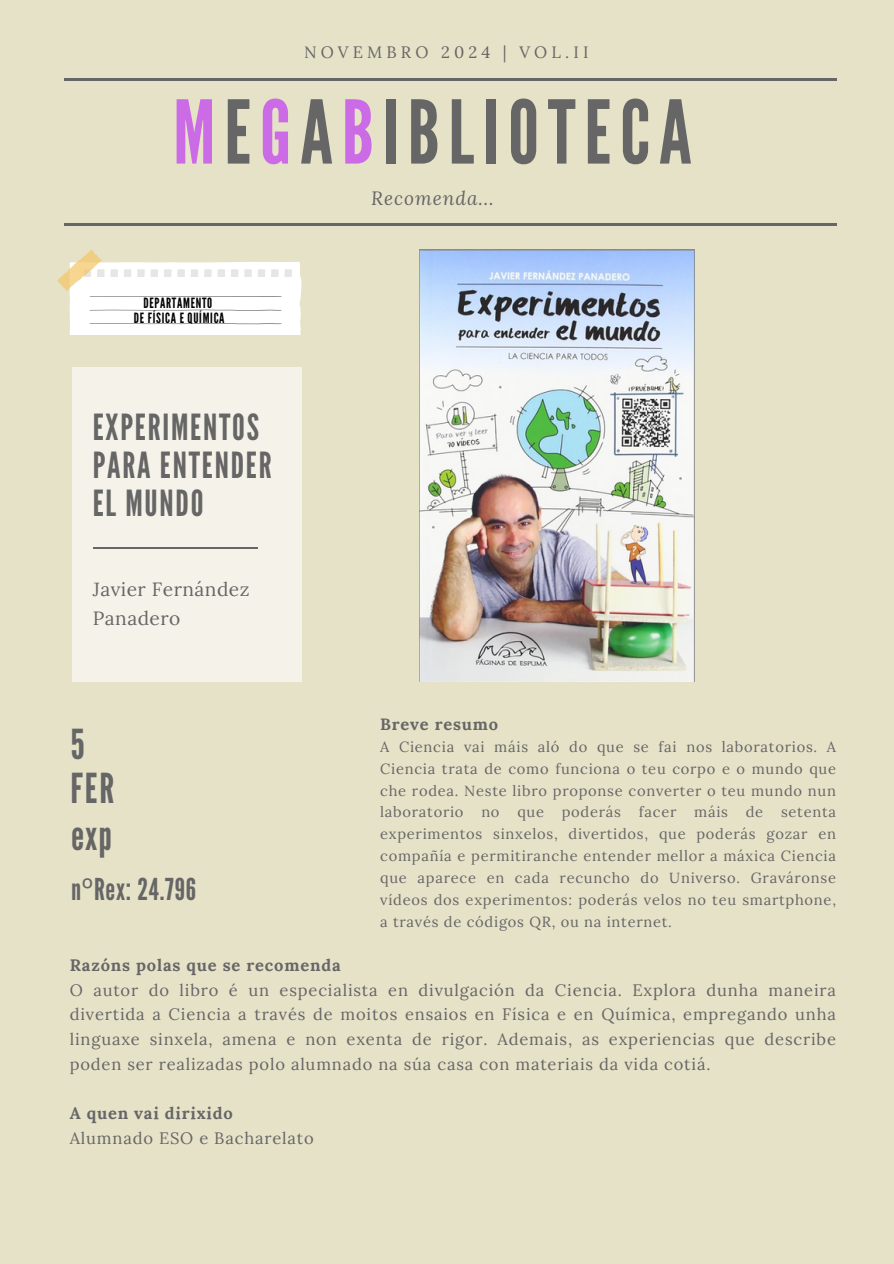
<style>
.page{position:relative;width:894px;height:1264px;background:#fff}
.page>*{position:absolute;margin:0;border:0;box-sizing:border-box;transform-origin:0 0}
.t1{font:87.6px "League Gothic";letter-spacing:.1em;color:#666}
.t2{font:41.25px/44.7px "League Gothic";color:#666}
.t3{font:40.65px "League Gothic";color:#666}
.t4{font:36px/38.2px "League Gothic";letter-spacing:.05em;color:#666}
.t5{font:30.15px "League Gothic";letter-spacing:.025em;color:#666}
.t6{font:19.2px/29.2px "Lora";letter-spacing:.025em;color:#666}
.t7{font:italic 19.05px "Lora";letter-spacing:.05em;color:#666}
.t8{font:16.5px/24.8px "Lora";letter-spacing:.05em;color:#666;text-align:justify}
.t9{font:700 16.5px "Lora";letter-spacing:.05em;color:#666}
.t10{font:16.5px "Lora";letter-spacing:.25em;color:#666}
.t11{font:14.7px/21.9px "Lora";letter-spacing:.05em;color:#666;text-align:justify}
.t12{font:14.1px/15px "League Gothic";letter-spacing:.05em;color:#000;text-align:center}
.s1{color:#cb6ce6}
.s2{font-family:"Noto Sans"}
</style>
<div class="page">
<div style="left:0;top:0;width:893px;height:1263px;background:#e6e2c8"></div>
<div style="left:72px;top:367px;width:229px;height:314px;background:#f5f3e9"></div>
<hr style="left:93px;top:547px;width:164px;height:1px;background:#666">
<hr style="left:65px;top:78px;width:771px;height:2px;background:#666">
<hr style="left:65px;top:224px;width:771px;height:2px;background:#666">
<svg style="left:57px;top:249px;width:244px;height:85px"></svg>
<img style="left:419px;top:249px;width:275px;height:432px">
<p class="t10" style="left:304px;top:42px;width:286px">NOVEMBRO 2024 | VOL.II</p>
<h6 class="t1" style="left:173px;top:82px;width:520px"><span class="s1">M</span>E<span class="s1">G</span>A<span class="s1">B</span>IBLIOTECA</h6>
<p class="t7" style="left:371px;top:185px;width:124px">Recomenda...</p>
<h5 class="t12" style="left:134px;top:295px;width:92px">DEPARTAMENTO<br>DE FÍSICA E QUÍMICA</h5>
<p class="t4" style="left:93px;top:409px;width:180px">EXPERIMENTOS<br>PARA ENTENDER<br>EL MUNDO</p>
<h1 class="t6" style="left:93px;top:574px;width:158px">Javier Fernández<br>Panadero</h1>
<h2 class="t2" style="left:70px;top:722px;width:46px">5<br>FER</h2>
<h4 class="t3" style="left:71px;top:812px;width:42px">exp</h4>
<h4 class="t5" style="left:71px;top:871px;width:126px">n<span class="s2">º</span>Rex: 24.796</h4>
<h6 class="t9" style="left:380px;top:713px;width:119px">Breve resumo</h6>
<p class="t11" style="left:380px;top:735px;width:457px">A Ciencia vai máis aló do que se fai nos laboratorios. A Ciencia trata de como funciona o teu corpo e o mundo que che rodea. Neste libro proponse converter o teu mundo nun laboratorio no que poderás facer máis de setenta experimentos sinxelos, divertidos, que poderás gozar en compañía e permitiranche entender mellor a máxica Ciencia que aparece en cada recuncho do Universo. Graváronse vídeos dos experimentos: poderás velos no teu smartphone, a través de códigos QR, ou na internet.</p>
<p class="t9" style="left:70px;top:954px;width:272px">Razóns polas que se recomenda</p>
<p class="t8" style="left:70px;top:977px;width:767px">O autor do libro é un especialista en divulgación da Ciencia. Explora dunha maneira divertida a Ciencia a través de moitos ensaios en Física e en Química, empregando unha linguaxe sinxela, amena e non exenta de rigor. Ademais, as experiencias que describe poden ser realizadas polo alumnado na súa casa con materiais da vida cotiá.</p>
<p class="t9" style="left:70px;top:1102px;width:164px">A quen vai dirixido</p>
<p class="t8" style="left:70px;top:1125px;width:245px">Alumnado ESO e Bacharelato</p>
</div>
